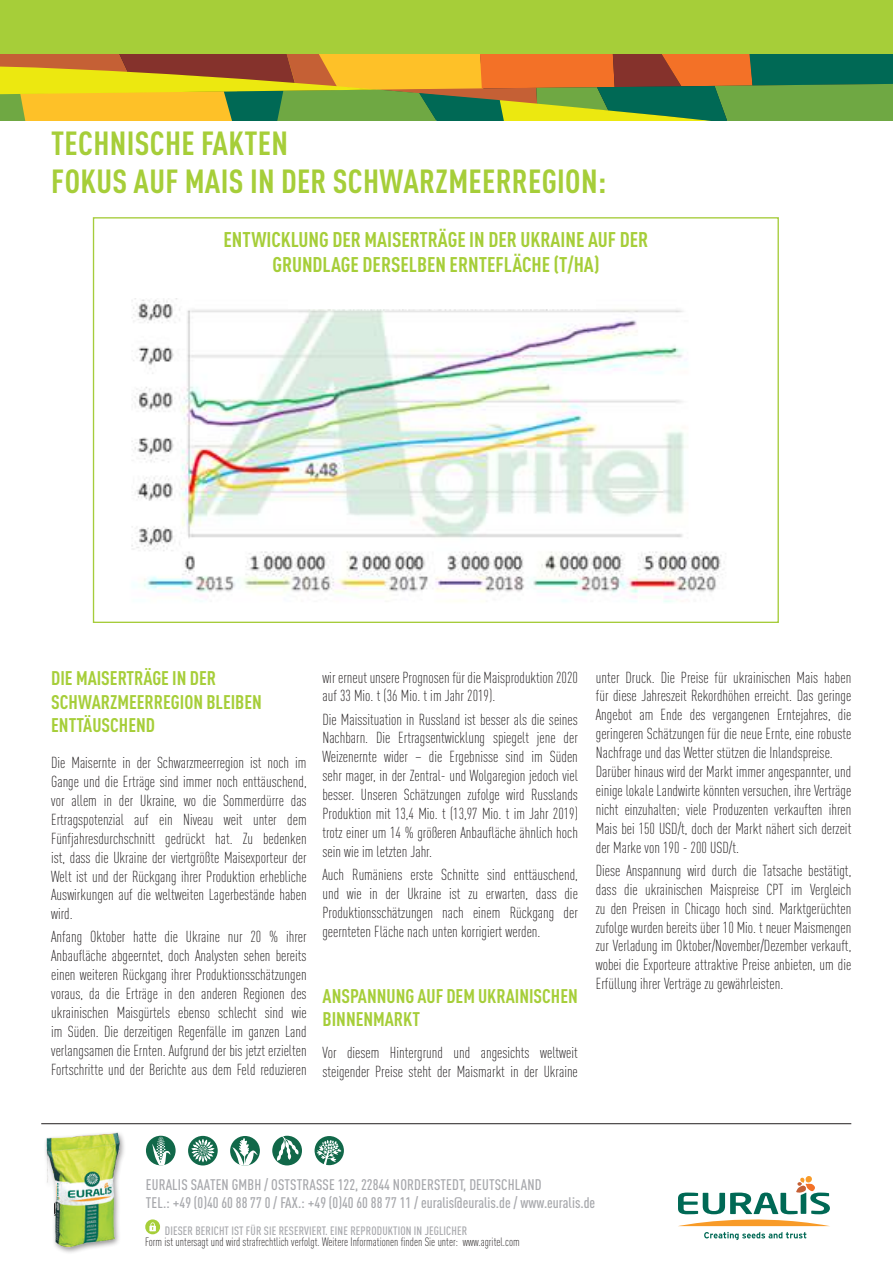
<style>
.page{position:relative;width:893px;height:1263px;background:#fff}
.page>*{position:absolute;margin:0;border:0;box-sizing:border-box;transform-origin:0 0}
.t1{font:700 condensed 33px/38.4px "DIN Pro";letter-spacing:.01em;color:#a6ce39}
.t2{font:700 condensed 21px/25.2px "DIN Pro";color:#a6ce39;text-align:center}
.t3{font:700 condensed 19.5px/23.4px "DIN Pro";color:#a6ce39}
.t4{font:300 condensed 15.75px/18.9px "DIN Pro";color:#231f20;text-align:justify}
.t5{font:500 condensed 15.15px/18.1px "DIN Pro";letter-spacing:.005em;color:#a8a9ad}
.t6{font:300 condensed 12px "DIN Pro";color:#231f20}
.t7{font:500 condensed 12px "DIN Pro";letter-spacing:.01em;color:#a8a9ad}
</style>
<div class="page">
<img style="left:131px;top:298px;width:593px;height:305px">
<div style="left:288px;top:286px;width:307px;height:23px;background:#fff"></div>
<svg style="left:0;top:54px;width:893px;height:66px;background:#9d9233"></svg>
<div style="left:0;top:0;width:893px;height:54px;background:#a6ce39"></div>
<hr style="left:41px;top:1123px;width:810px;height:1px;background:#231f20">
<img style="left:45px;top:1132px;width:79px;height:120px">
<svg style="left:145px;top:1219px;width:15px;height:15px"></svg>
<svg style="left:678px;top:1176px;width:152px;height:50px"></svg>
<svg style="left:704px;top:1232px;width:102px;height:8px"></svg>
<svg style="left:146px;top:1136px;width:30px;height:29px"></svg>
<svg style="left:188px;top:1136px;width:30px;height:29px"></svg>
<svg style="left:230px;top:1136px;width:30px;height:29px"></svg>
<svg style="left:272px;top:1135px;width:30px;height:30px"></svg>
<svg style="left:315px;top:1136px;width:29px;height:29px"></svg>
<h1 class="t1" style="left:51px;top:121px;width:557px">TECHNISCHE FAKTEN<br>FOKUS AUF MAIS IN DER SCHWARZMEERREGION:</h1>
<h2 class="t2" style="left:223px;top:225px;width:426px">ENTWICKLUNG DER MAISERTRÄGE IN DER UKRAINE AUF DER<br>GRUNDLAGE DERSELBEN ERNTEFLÄCHE (T/HA)</h2>
<p class="t3" style="left:51px;top:665px;width:212px">DIE MAISERTRÄGE IN DER<br>SCHWARZMEERREGION BLEIBEN<br>ENTTÄUSCHEND</p>
<p class="t4" style="left:51px;top:752px;width:257px">Die Maisernte in der Schwarzmeerregion ist noch im Gange und die Erträge sind immer noch enttäuschend, vor allem in der Ukraine, wo die Sommerdürre das Ertragspotenzial auf ein Niveau weit unter dem Fünfjahresdurchschnitt gedrückt hat. Zu bedenken ist, dass die Ukraine der viertgrößte Maisexporteur der Welt ist und der Rückgang ihrer Produktion erhebliche Auswirkungen auf die weltweiten Lagerbestände haben wird.</p>
<p class="t4" style="left:51px;top:926px;width:257px">Anfang Oktober hatte die Ukraine nur 20 % ihrer Anbaufläche abgeerntet, doch Analysten sehen bereits einen weiteren Rückgang ihrer Produktionsschätzungen voraus, da die Erträge in den anderen Regionen des ukrainischen Maisgürtels ebenso schlecht sind wie im Süden. Die derzeitigen Regenfälle im ganzen Land verlangsamen die Ernten. Aufgrund der bis jetzt erzielten Fortschritte und der Berichte aus dem Feld reduzieren</p>
<p class="t4" style="left:322px;top:666px;width:257px">wir erneut unsere Prognosen für die Maisproduktion 2020 auf 33 Mio. t (36 Mio. t im Jahr 2019).</p>
<p class="t4" style="left:322px;top:709px;width:257px">Die Maissituation in Russland ist besser als die seines Nachbarn. Die Ertragsentwicklung spiegelt jene der Weizenernte wider – die Ergebnisse sind im Süden sehr mager, in der Zentral- und Wolgaregion jedoch viel besser. Unseren Schätzungen zufolge wird Russlands Produktion mit 13,4 Mio. t (13,97 Mio. t im Jahr 2019) trotz einer um 14 % größeren Anbaufläche ähnlich hoch sein wie im letzten Jahr.</p>
<p class="t4" style="left:322px;top:864px;width:257px">Auch Rumäniens erste Schnitte sind enttäuschend, und wie in der Ukraine ist zu erwarten, dass die Produktionsschätzungen nach einem Rückgang der geernteten Fläche nach unten korrigiert werden.</p>
<p class="t3" style="left:323px;top:982px;width:257px">ANSPANNUNG AUF DEM UKRAINISCHEN<br>BINNENMARKT</p>
<p class="t4" style="left:322px;top:1042px;width:257px">Vor diesem Hintergrund und angesichts weltweit steigender Preise steht der Maismarkt in der Ukraine</p>
<p class="t4" style="left:596px;top:666px;width:257px;text-align:left">unter Druck. Die Preise für ukrainischen Mais haben für diese Jahreszeit Rekordhöhen erreicht. Das geringe Angebot am Ende des vergangenen Erntejahres, die geringeren Schätzungen für die neue Ernte, eine robuste Nachfrage und das Wetter stützen die Inlandspreise.<br>Darüber hinaus wird der Markt immer angespannter, und einige lokale Landwirte könnten versuchen, ihre Verträge nicht einzuhalten; viele Produzenten verkauften ihren Mais bei 150 USD/t, doch der Markt nähert sich derzeit der Marke von 190 - 200 USD/t.</p>
<p class="t4" style="left:596px;top:860px;width:257px">Diese Anspannung wird durch die Tatsache bestätigt, dass die ukrainischen Maispreise CPT im Vergleich zu den Preisen in Chicago hoch sind. Marktgerüchten zufolge wurden bereits über 10 Mio. t neuer Maismengen zur Verladung im Oktober/November/Dezember verkauft, wobei die Exporteure attraktive Preise anbieten, um die Erfüllung ihrer Verträge zu gewährleisten.</p>
<p class="t5" style="left:146px;top:1174px;width:451px">EURALIS SAATEN GMBH / OSTSTRASSE 122, 22844 NORDERSTEDT, DEUTSCHLAND<br>TEL.: +49 (0)40 60 88 77 0 / FAX.: +49 (0)40 60 88 77 11 / euralis@euralis.de / www.euralis.de</p>
<p class="t7" style="left:165px;top:1221px;width:304px">DIESER BERICHT IST FÜR SIE RESERVIERT. EINE REPRODUKTION IN JEGLICHER</p>
<p class="t6" style="left:145px;top:1233px;width:376px">Form ist untersagt und wird strafrechtlich verfolgt. Weitere Informationen finden Sie unter: www.agritel.com</p>
</div>
